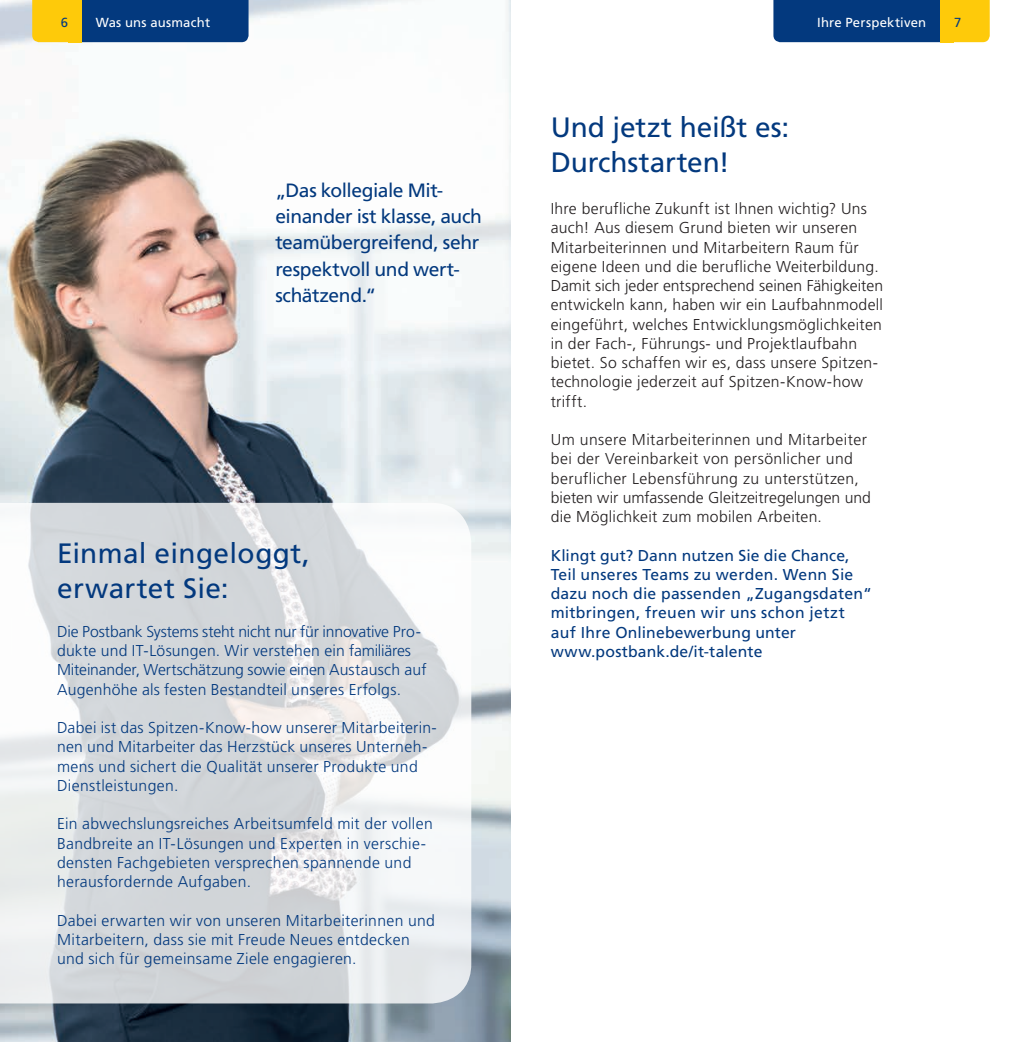
<style>
.page{position:relative;width:1022px;height:1042px;background:#fff}
.page>*{position:absolute;margin:0;border:0;box-sizing:border-box;transform-origin:0 0}
.t1{font:28px/35px "Frutiger LT Std";letter-spacing:.005em;color:#03397e}
.t2{font:19.25px/26.2px "Frutiger LT Std";letter-spacing:-.02em;color:#03397e}
.t3{font:300 15.75px/19.2px "Frutiger LT Std";letter-spacing:.02em;color:#03397e}
.t4{font:300 15.75px/19.2px "Frutiger LT Std";letter-spacing:.02em;color:#231f20}
.t5{font:15.75px/19.2px "Frutiger LT Std";letter-spacing:.015em;color:#03397e}
.t6{font:13.12px "Frutiger LT Std";letter-spacing:.015em;color:#fff}
.t7{font:13.12px "Frutiger LT Std";color:#03397e}
</style>
<div class="page">
<img style="left:0;top:0;width:511px;height:1042px">
<svg style="left:32px;top:0;width:217px;height:42px;background:#30536a"></svg>
<div style="left:68px;top:0;width:14px;height:42px;background:#feca0a"></div>
<svg style="left:773px;top:0;width:217px;height:42px;background:#30536a"></svg>
<div style="left:940px;top:0;width:14px;height:42px;background:#feca0a"></div>
<svg style="left:0;top:503px;width:471px;height:500px;fill:#d4d8dc"></svg>
<p class="t7" style="left:61px;top:15px;width:9px">6</p>
<p class="t6" style="left:96px;top:15px;width:116px">Was uns ausmacht</p>
<p class="t6" style="left:817px;top:15px;width:111px">Ihre Perspektiven</p>
<p class="t7" style="left:954px;top:15px;width:9px">7</p>
<p class="t2" style="left:275px;top:177px;width:208px">„Das kollegiale Mit&shy;einander ist klasse, auch teamübergreifend, sehr respektvoll und wert&shy;schätzend.“</p>
<h1 class="t1" style="left:57px;top:536px;width:255px">Einmal eingeloggt, erwartet Sie:</h1>
<p class="t3" style="left:57px;top:622px;width:371px">Die Postbank Systems steht nicht nur für innovative Pro&shy;dukte und IT-Lösungen. Wir verstehen ein familiäres Miteinander, Wertschätzung sowie einen Austausch auf Augenhöhe als festen Bestandteil unseres Erfolgs.</p>
<p class="t3" style="left:57px;top:718px;width:381px">Dabei ist das Spitzen-Know-how unserer Mitarbeiterin&shy;nen und Mitarbeiter das Herzstück unseres Unterneh&shy;mens und sichert die Qualität unserer Produkte und Dienstleistungen.</p>
<p class="t3" style="left:57px;top:814px;width:377px">Ein abwechslungsreiches Arbeitsumfeld mit der vollen Bandbreite an IT-Lösungen und Experten in verschie&shy;densten Fachgebieten versprechen spannende und herausfordernde Aufgaben.</p>
<p class="t3" style="left:57px;top:910px;width:379px">Dabei erwarten wir von unseren Mitarbeiterinnen und<br>Mitarbeitern, dass sie mit Freude Neues entdecken und sich für gemeinsame Ziele engagieren.</p>
<h1 class="t1" style="left:551px;top:110px;width:240px">Und jetzt heißt es:<br>Durchstarten!</h1>
<p class="t4" style="left:551px;top:199px;width:334px">Ihre berufliche Zukunft ist Ihnen wichtig? Uns auch! Aus diesem Grund bieten wir unseren Mitarbeiterinnen und Mitarbeitern Raum für eigene Ideen und die berufliche Weiterbildung.<br>Damit sich jeder entsprechend seinen Fähigkeiten entwickeln kann, haben wir ein Laufbahnmodell eingeführt, welches Entwicklungsmöglichkeiten in der Fach-, Führungs- und Projektlaufbahn bietet. So schaffen wir es, dass unsere Spitzen&shy;technologie jederzeit auf Spitzen-Know-how trifft.</p>
<p class="t4" style="left:551px;top:430px;width:322px">Um unsere Mitarbeiterinnen und Mitarbeiter bei der Vereinbarkeit von persönlicher und beruflicher Lebensführung zu unterstützen, bieten wir umfassende Gleitzeitregelungen und die Möglichkeit zum mobilen Arbeiten.</p>
<p class="t5" style="left:551px;top:545px;width:323px">Klingt gut? Dann nutzen Sie die Chance, Teil unseres Teams zu werden. Wenn Sie dazu noch die passenden „Zugangsdaten“ mitbringen, freuen wir uns schon jetzt auf Ihre Onlinebewerbung unter www.postbank.de/it-talente</p>
</div>
